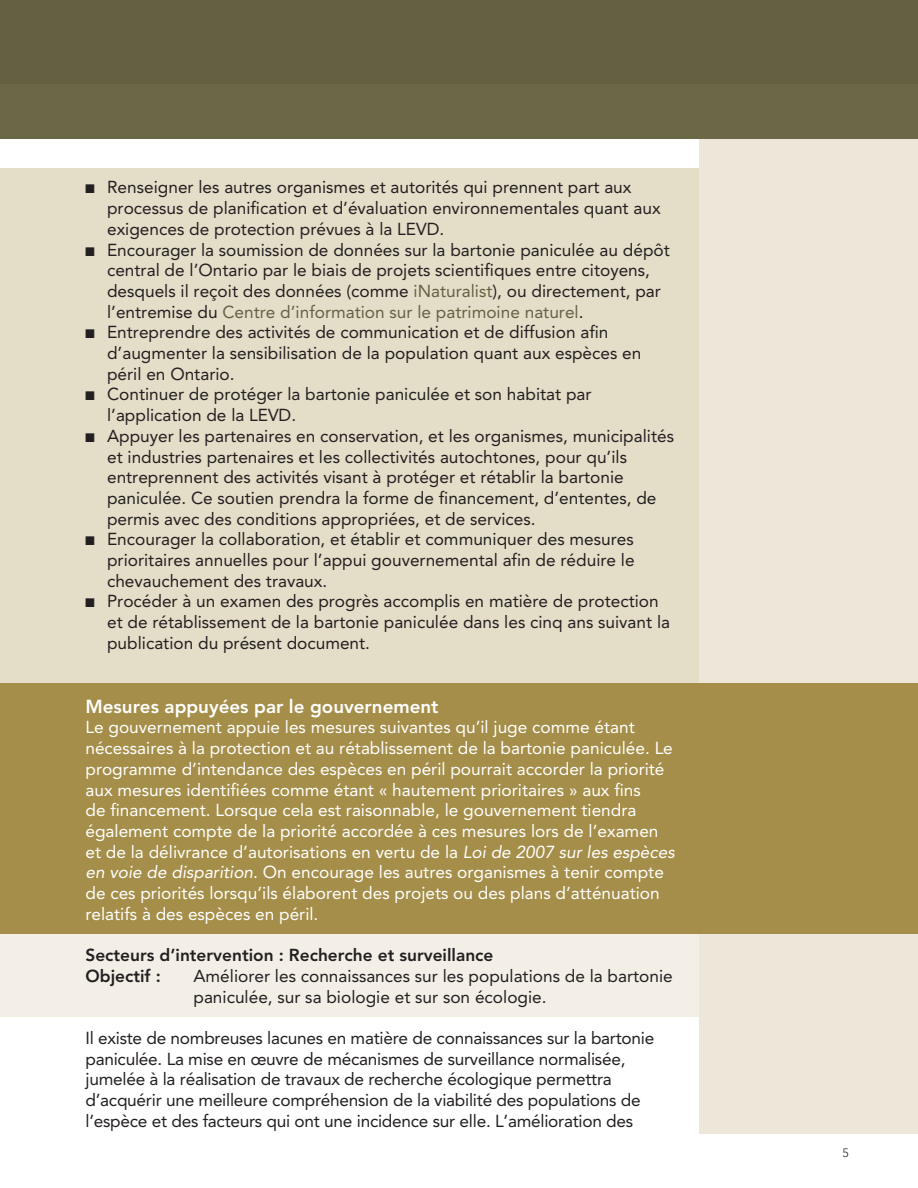
<style>
.page{position:relative;width:918px;height:1188px;background:#fff}
.page>*{position:absolute;margin:0;border:0;box-sizing:border-box;transform-origin:0 0}
.t1{font:800 18.75px "Avenir LT Std";color:#fff}
.t2{font:17.25px/20.7px "Avenir LT Std";color:#231f20}
.t3{font:17.25px/20.7px "Avenir LT Std";color:#fff}
.t4{font:800 17.25px "Avenir LT Std";color:#231f20}
.t5{font:300 12px "Avenir LT Std";color:#231f20}
.s1{font-family:"Monotype Sorts";font-size:12px}
.s2{color:#646143}
.s3{font-style:italic}
</style>
<div class="page">
<div style="left:0;top:168px;width:699px;height:524px;background:#e4ddc8"></div>
<div style="left:0;top:915px;width:704px;height:102px;background:#f3efe6"></div>
<div style="left:699px;top:134px;width:219px;height:1000px;background:#ede7d9"></div>
<div style="left:0;top:683px;width:918px;height:251px;background:#a58e49"></div>
<div style="left:0;top:0;width:918px;height:138px;background:#646143"></div>
<div style="left:1px;top:84px;width:917px;height:54px;background:#6d6a4a"></div>
<p class="t2" style="left:107px;top:177px;width:555px;text-indent:-22px"><span class="s1">N</span> Renseigner les autres organismes et autorités qui prennent part aux processus de planification et d’évaluation environnementales quant aux exigences de protection prévues à la LEVD.</p>
<p class="t2" style="left:107px;top:239px;width:564px;text-indent:-22px"><span class="s1">N</span> Encourager la soumission de données sur la bartonie paniculée au dépôt central de l’Ontario par le biais de projets scientifiques entre citoyens, desquels il reçoit des données (comme <span class="s2">iNaturalist</span>), ou directement, par l’entremise du <span class="s2">Centre d’information sur le patrimoine naturel</span>.</p>
<p class="t2" style="left:107px;top:322px;width:536px;text-indent:-22px"><span class="s1">N</span> Entreprendre des activités de communication et de diffusion afin d’augmenter la sensibilisation de la population quant aux espèces en péril en Ontario.</p>
<p class="t2" style="left:107px;top:384px;width:486px;text-indent:-22px"><span class="s1">N</span> Continuer de protéger la bartonie paniculée et son habitat par l’application de la LEVD.</p>
<p class="t2" style="left:107px;top:426px;width:568px;text-indent:-22px"><span class="s1">N</span> Appuyer les partenaires en conservation, et les organismes, municipalités et industries partenaires et les collectivités autochtones, pour qu’ils entreprennent des activités visant à protéger et rétablir la bartonie paniculée. Ce soutien prendra la forme de financement, d’ententes, de permis avec des conditions appropriées, et de services.</p>
<p class="t2" style="left:107px;top:529px;width:529px;text-align:justify;text-indent:-22px"><span class="s1">N</span> Encourager la collaboration, et établir et communiquer des mesures prioritaires annuelles pour l’appui gouvernemental afin de réduire le chevauchement des travaux.</p>
<p class="t2" style="left:107px;top:591px;width:565px;text-indent:-22px"><span class="s1">N</span> Procéder à un examen des progrès accomplis en matière de protection et de rétablissement de la bartonie paniculée dans les cinq ans suivant la publication du présent document.</p>
<h4 class="t1" style="left:85px;top:695px;width:355px">Mesures appuyées par le gouvernement</h4>
<p class="t3" style="left:85px;top:717px;width:591px">Le gouvernement appuie les mesures suivantes qu’il juge comme étant nécessaires à la protection et au rétablissement de la bartonie paniculée. Le programme d’intendance des espèces en péril pourrait accorder la priorité aux mesures identifiées comme étant « hautement prioritaires » aux fins<br>de financement. Lorsque cela est raisonnable, le gouvernement tiendra également compte de la priorité accordée à ces mesures lors de l’examen et de la délivrance d’autorisations en vertu de la <span class="s3">Loi de 2007 sur les espèces en voie de disparition</span>. On encourage les autres organismes à tenir compte de ces priorités lorsqu’ils élaborent des projets ou des plans d’atténuation relatifs à des espèces en péril.</p>
<p class="t4" style="left:85px;top:945px;width:409px">Secteurs d’intervention : Recherche et surveillance</p>
<p class="t4" style="left:85px;top:966px;width:77px">Objectif :</p>
<p class="t2" style="left:193px;top:966px;width:481px">Améliorer les connaissances sur les populations de la bartonie paniculée, sur sa biologie et sur son écologie.</p>
<p class="t2" style="left:85px;top:1028px;width:570px">Il existe de nombreuses lacunes en matière de connaissances sur la bartonie paniculée. La mise en œuvre de mécanismes de surveillance normalisée, jumelée à la réalisation de travaux de recherche écologique permettra d’acquérir une meilleure compréhension de la viabilité des populations de l’espèce et des facteurs qui ont une incidence sur elle. L’amélioration des</p>
<p class="t5" style="left:842px;top:1146px;width:8px">5</p>
</div>
